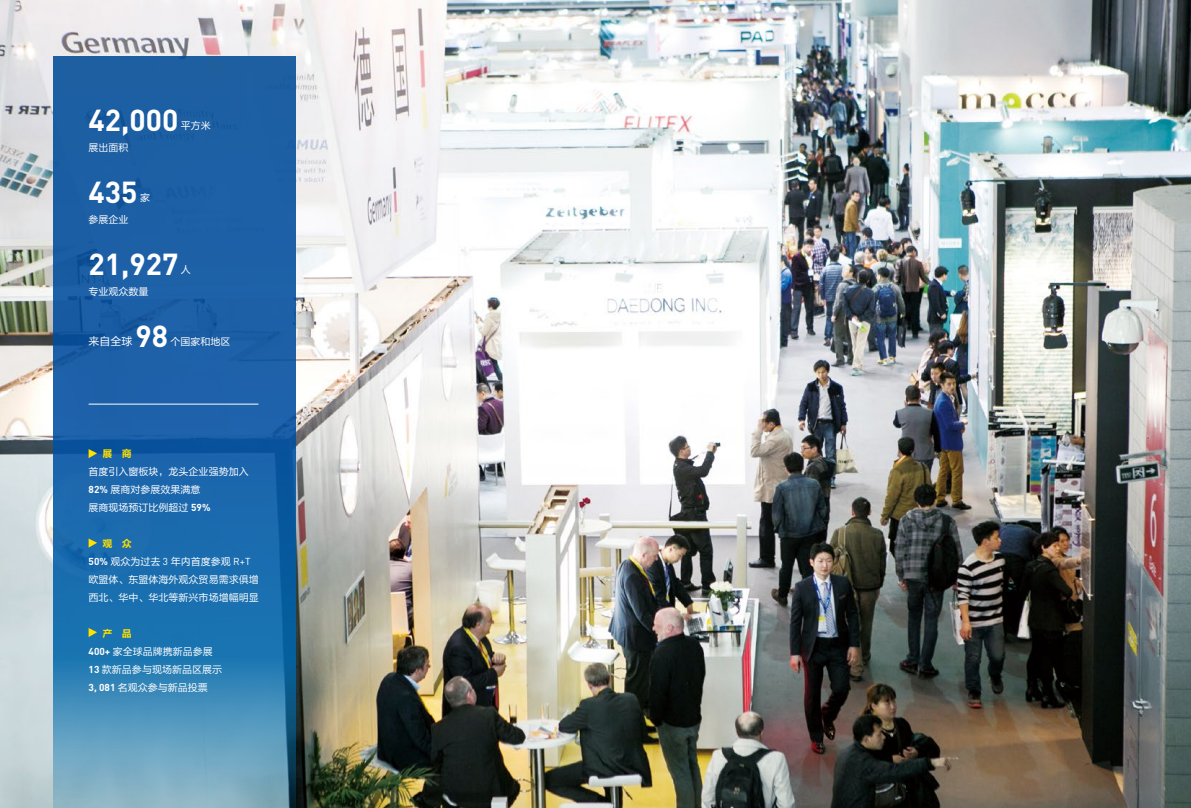
<style>
.page{position:relative;width:1191px;height:808px;background:#fff}
.page>*{position:absolute;margin:0;border:0;box-sizing:border-box;transform-origin:0 0}
.t1{font:700 30px "DIN Pro";color:#fff}
.t2{font:11px "FZLTHK GBK1 0";color:#fff}
.t3{font:10px/18px "FZLTHK GBK1 0";color:#fff}
.t4{font:10px "FZLTCHK GBK1 0";color:#ffe100}
.s1{font-family:"DIN Pro";font-weight:700}
.s2{font-family:"DIN Pro"}
</style>
<div class="page">
<img style="left:0;top:0;width:1191px;height:808px">
<svg style="left:53px;top:57px;width:242px;height:751px;background:#276dab"></svg>
<hr style="left:89px;top:404px;width:169px;height:1px;background:#fff">
<svg style="left:89px;top:449px;width:8px;height:9px"></svg>
<svg style="left:89px;top:538px;width:8px;height:10px"></svg>
<svg style="left:89px;top:628px;width:8px;height:9px"></svg>
<h1 class="t1" style="left:89px;top:99px;width:91px">42,000</h1>
<p class="t3" style="left:181px;top:116px;width:31px">平方米</p>
<p class="t3" style="left:89px;top:138px;width:41px">展出面积</p>
<h1 class="t1" style="left:89px;top:171px;width:50px">435</h1>
<p class="t3" style="left:140px;top:188px;width:11px">家</p>
<p class="t3" style="left:89px;top:210px;width:42px">参展企业</p>
<h1 class="t1" style="left:89px;top:243px;width:91px">21,927</h1>
<p class="t3" style="left:181px;top:260px;width:11px">人</p>
<p class="t3" style="left:89px;top:282px;width:61px">专业观众数量</p>
<p class="t2" style="left:89px;top:335px;width:45px">来自全球</p>
<h1 class="t1" style="left:135px;top:315px;width:34px">98</h1>
<p class="t3" style="left:170px;top:332px;width:61px">个国家和地区</p>
<p class="t4" style="left:103px;top:448px;width:31px">展 商</p>
<p class="t3" style="left:89px;top:462px;width:161px">首度引入窗板块，龙头企业强势加入<br><span class="s1">82%</span> 展商对参展效果满意<br>展商现场预订比例超过 <span class="s1">59%</span></p>
<p class="t4" style="left:103px;top:538px;width:31px">观 众</p>
<p class="t3" style="left:89px;top:552px;width:171px"><span class="s1">50%</span> 观众为过去 <span class="s2">3</span> 年内首度参观 <span class="s2">R+T</span>欧盟体、东盟体海外观众贸易需求俱增西北、华中、华北等新兴市场增幅明显</p>
<p class="t4" style="left:103px;top:628px;width:31px">产 品</p>
<p class="t3" style="left:89px;top:642px;width:135px"><span class="s1">400+</span> 家全球品牌携新品参展<br><span class="s1">13</span> 款新品参与现场新品区展示<br><span class="s1">3, 081</span> 名观众参与新品投票</p>
</div>
